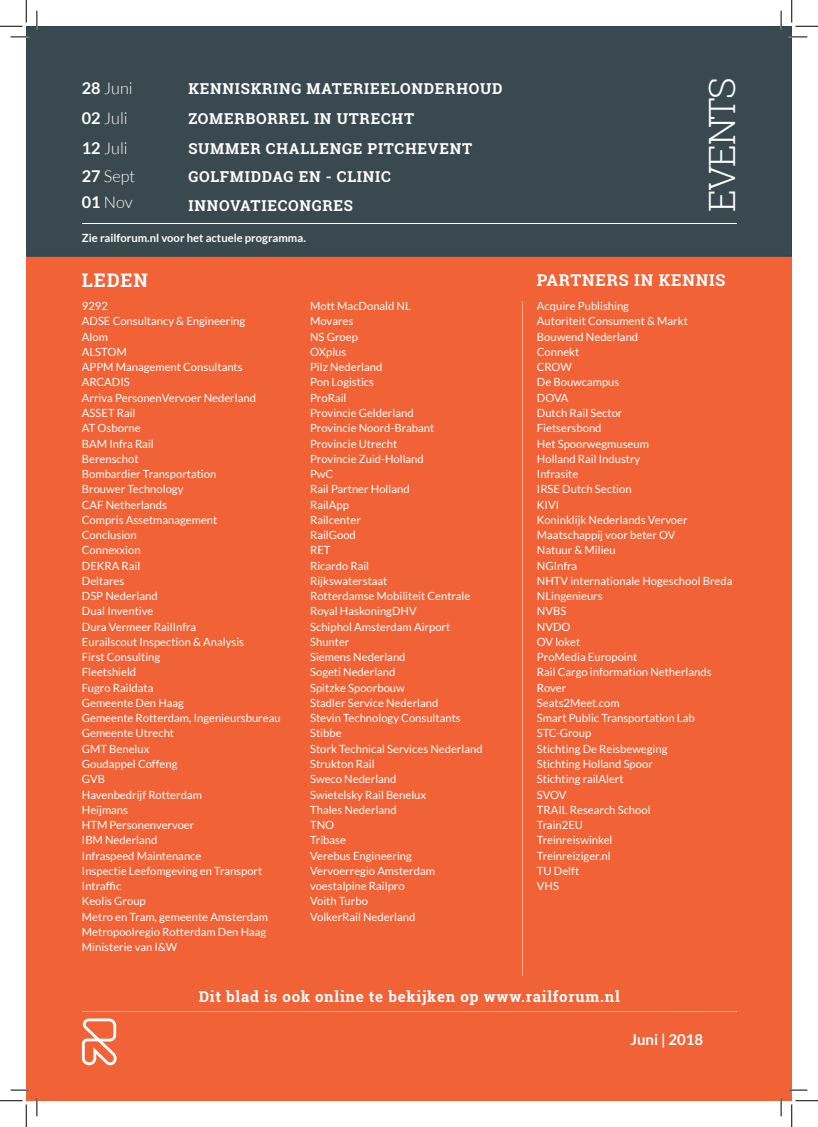
<style>
.page{position:relative;width:818px;height:1127px;background:#fff}
.page>*{position:absolute;margin:0;border:0;box-sizing:border-box;transform-origin:0 0}
.t1{font:300 36.25px "Roboto Slab";letter-spacing:-.04em;color:#fff}
.t2{font:700 18.75px "Roboto Slab";letter-spacing:.05em;color:#fff}
.t3{font:300 16.25px/29.9px "Lato";color:#fff}
.t4{font:700 16.25px "Roboto Slab";letter-spacing:.05em;color:#fff}
.t5{font:700 15px "Roboto Slab";letter-spacing:.05em;color:#fff}
.t6{font:700 15px "Lato";color:#fff}
.t7{font:11.25px/15.2px "Lato";color:#fff}
.t8{font:700 11.25px "Lato";color:#fff}
.s1{font-weight:700}
</style>
<div class="page">
<div style="left:26px;top:26px;width:766px;height:1074px;background:#f16236"></div>
<svg style="left:81px;top:1018px;width:36px;height:48px"></svg>
<div style="left:26px;top:26px;width:766px;height:230px;background:#3a494f"></div>
<div style="left:26px;top:26px;width:766px;height:231px;border:1px solid #30444c"></div>
<svg style="left:11px;top:36px;width:18px;height:2px"></svg>
<svg style="left:788px;top:36px;width:19px;height:2px"></svg>
<svg style="left:11px;top:1089px;width:18px;height:1px"></svg>
<svg style="left:788px;top:1089px;width:19px;height:1px"></svg>
<svg style="left:36px;top:11px;width:2px;height:18px"></svg>
<svg style="left:36px;top:1097px;width:2px;height:18px"></svg>
<svg style="left:780px;top:11px;width:2px;height:18px"></svg>
<svg style="left:780px;top:1097px;width:2px;height:18px"></svg>
<svg style="left:0;top:0;width:27px;height:27px"></svg>
<svg style="left:0;top:1100px;width:27px;height:26px"></svg>
<svg style="left:791px;top:0;width:27px;height:27px"></svg>
<svg style="left:791px;top:1100px;width:27px;height:26px"></svg>
<h3 class="t3" style="left:82px;top:74px;width:52px"><span class="s1">28</span> Juni<br><span class="s1">02</span> Juli</h3>
<h3 class="t5" style="left:188px;top:78px;width:316px">KENNISKRING MATERIEELONDERHOUD</h3>
<h3 class="t5" style="left:188px;top:108px;width:227px">ZOMERBORREL IN UTRECHT</h3>
<h3 class="t3" style="left:82px;top:133px;width:47px"><span class="s1">12</span> Juli</h3>
<h3 class="t5" style="left:188px;top:138px;width:285px">SUMMER CHALLENGE PITCHEVENT</h3>
<h3 class="t3" style="left:82px;top:161px;width:55px"><span class="s1">27</span> Sept</h3>
<h3 class="t5" style="left:188px;top:166px;width:204px">GOLFMIDDAG EN - CLINIC</h3>
<h3 class="t3" style="left:82px;top:187px;width:52px"><span class="s1">01</span> Nov</h3>
<h3 class="t5" style="left:188px;top:195px;width:166px">INNOVATIECONGRES</h3>
<h1 class="t1" style="left:697px;top:212px;width:137px;rotate:-90deg">EVENTS</h1>
<p class="t8" style="left:82px;top:232px;width:225px">Zie railforum.nl voor het actuele programma.</p>
<h2 class="t2" style="left:82px;top:267px;width:68px">LEDEN</h2>
<h3 class="t4" style="left:537px;top:269px;width:190px">PARTNERS IN KENNIS</h3>
<p class="t7" style="left:82px;top:298px;width:200px">9292<br>ADSE Consultancy &amp; Engineering<br>Alom<br>ALSTOM<br>APPM Management Consultants<br>ARCADIS<br>Arriva PersonenVervoer Nederland<br>ASSET Rail<br>AT Osborne<br>BAM Infra Rail<br>Berenschot<br>Bombardier Transportation<br>Brouwer Technology<br>CAF Netherlands<br>Compris Assetmanagement<br>Conclusion<br>Connexxion<br>DEKRA Rail<br>Deltares<br>DSP Nederland<br>Dual Inventive<br>Dura Vermeer RailInfra<br>Eurailscout Inspection &amp; Analysis<br>First Consulting<br>Fleetshield<br>Fugro Raildata<br>Gemeente Den Haag<br>Gemeente Rotterdam, Ingenieursbureau<br>Gemeente Utrecht<br>GMT Benelux<br>Goudappel Coffeng<br>GVB<br>Havenbedrijf Rotterdam<br>Heijmans<br>HTM Personenvervoer<br>IBM Nederland<br>Infraspeed Maintenance<br>Inspectie Leefomgeving en Transport<br>Intraffic<br>Keolis Group<br>Metro en Tram, gemeente Amsterdam<br>Metropoolregio Rotterdam Den Haag<br>Ministerie van I&amp;W</p>
<p class="t7" style="left:310px;top:298px;width:174px">Mott MacDonald NL<br>Movares<br>NS Groep<br>OXplus<br>Pilz Nederland<br>Pon Logistics<br>ProRail<br>Provincie Gelderland<br>Provincie Noord-Brabant<br>Provincie Utrecht<br>Provincie Zuid-Holland<br>PwC<br>Rail Partner Holland<br>RailApp<br>Railcenter<br>RailGood<br>RET<br>Ricardo Rail<br>Rijkswaterstaat<br>Rotterdamse Mobiliteit Centrale<br>Royal HaskoningDHV<br>Schiphol Amsterdam Airport<br>Shunter<br>Siemens Nederland<br>Sogeti Nederland<br>Spitzke Spoorbouw<br>Stadler Service Nederland<br>Stevin Technology Consultants<br>Stibbe<br>Stork Technical Services Nederland<br>Strukton Rail<br>Sweco Nederland<br>Swietelsky Rail Benelux<br>Thales Nederland<br>TNO<br>Tribase<br>Verebus Engineering<br>Vervoerregio Amsterdam voestalpine Railpro<br>Voith Turbo<br>VolkerRail Nederland</p>
<p class="t7" style="left:537px;top:298px;width:197px">Acquire Publishing<br>Autoriteit Consument &amp; Markt<br>Bouwend Nederland<br>Connekt<br>CROW<br>De Bouwcampus<br>DOVA<br>Dutch Rail Sector<br>Fietsersbond<br>Het Spoorwegmuseum<br>Holland Rail Industry<br>Infrasite<br>IRSE Dutch Section<br>KIVI<br>Koninklijk Nederlands Vervoer<br>Maatschappij voor beter OV<br>Natuur &amp; Milieu<br>NGInfra<br>NHTV internationale Hogeschool Breda<br>NLingenieurs<br>NVBS<br>NVDO<br>OV loket<br>ProMedia Europoint<br>Rail Cargo information Netherlands<br>Rover<br>Seats2Meet.com<br>Smart Public Transportation Lab<br>STC-Group<br>Stichting De Reisbeweging<br>Stichting Holland Spoor<br>Stichting railAlert<br>SVOV<br>TRAIL Research School<br>Train2EU<br>Treinreiswinkel<br>Treinreiziger.nl<br>TU Delft<br>VHS</p>
<h3 class="t5" style="left:199px;top:986px;width:423px">Dit blad is ook online te bekijken op www.railforum.nl</h3>
<h3 class="t6" style="left:630px;top:1030px;width:74px">Juni | 2018</h3>
</div>
